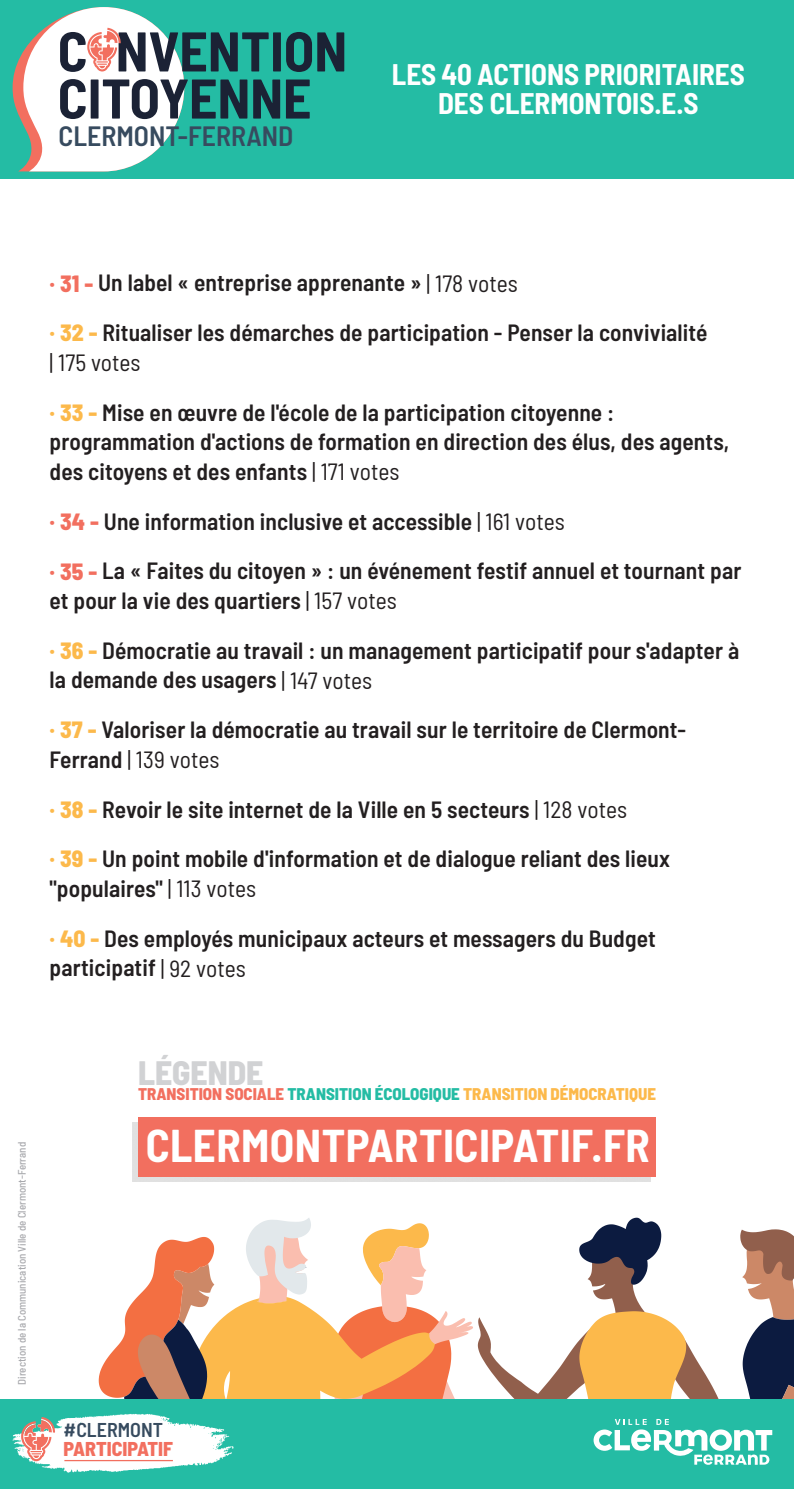
<style>
.page{position:relative;width:794px;height:1489px;background:#fff}
.page>*{position:absolute;margin:0;border:0;box-sizing:border-box;transform-origin:0 0}
.t1{font:700 semi-condensed 55.76px/47.1px "Barlow";color:#1b2235}
.t2{font:700 semi-condensed 44.8px "Barlow";letter-spacing:.01em;color:#fff}
.t3{font:800 semi-condensed 33.77px "Barlow";color:#d1d2d4}
.t4{font:700 semi-condensed 29.05px/29px "Barlow";color:#fff;text-align:center}
.t5{font:600 semi-condensed 27.89px "Barlow";color:#374b5f}
.t6{font:600 semi-condensed 23.45px/49.6px "Barlow";letter-spacing:.005em;color:#231f20}
.t7{font:800 semi-condensed 19.95px "Barlow";color:#f26f5f}
.t8{font:600 semi-condensed 19.95px "Barlow";color:#374b5f}
.t9{font:800 semi-condensed 16.87px "Barlow";color:#fcb94b}
.t10{font:500 semi-condensed 10.88px "Barlow";color:#a8a9ad}
.s1{font-weight:800;color:#f26f5f}
.s2{font-weight:400}
.s3{font-weight:800;color:#fcb94b}
.s4{color:#f26f5f}
.s5{color:#24bca4}
</style>
<div class="page">
<div style="left:0;top:0;width:794px;height:179px;background:#24bca4"></div>
<svg style="left:13px;top:7px;width:171px;height:164px"></svg>
<div style="left:133px;top:1122px;width:518px;height:60px;background:#231f20;opacity:.15"></div>
<div style="left:138px;top:1117px;width:518px;height:59px;background:#f26f5f"></div>
<div style="left:0;top:1399px;width:794px;height:89px;background:#24bca4"></div>
<svg style="left:13px;top:1217px;width:781px;height:255px"></svg>
<h1 class="t1" style="left:58px;top:24px;width:291px">C NVENTION<br>CITOYENNE</h1>
<p class="t5" style="left:59px;top:116px;width:236px">CLERMONT-FERRAND</p>
<p class="t4" style="left:392px;top:58px;width:354px">LES 40 ACTIONS PRIORITAIRES<br>DES CLERMONTOIS.E.S</p>
<p class="t6" style="left:50px;top:256px;width:659px"><span class="s1">· 31 -</span> Un label « entreprise apprenante » <span class="s2">| 178 votes<br></span><span class="s3">· 32 -</span> Ritualiser les démarches de participation - Penser la convivialité</p>
<p class="t6" style="left:50px;top:336px;width:566px;line-height:49.3px"><span class="s2">| 175 votes<br></span><span class="s3">· 33 -</span> Mise en œuvre de l'école de la participation citoyenne :</p>
<p class="t6" style="left:50px;top:425px;width:681px;line-height:29.7px">programmation d'actions de formation en direction des élus, des agents, des citoyens et des enfants <span class="s2">| 171 votes</span></p>
<p class="t6" style="left:50px;top:494px;width:693px"><span class="s1">· 34 -</span> Une information inclusive et accessible <span class="s2">| 161 votes<br></span><span class="s1">· 35 -</span> La « Faites du citoyen » : un événement festif annuel et tournant par</p>
<p class="t6" style="left:50px;top:574px;width:691px">et pour la vie des quartiers <span class="s2">| 157 votes<br></span><span class="s3">· 36 -</span> Démocratie au travail : un management participatif pour s'adapter à</p>
<p class="t6" style="left:50px;top:653px;width:638px">la demande des usagers <span class="s2">| 147 votes<br></span><span class="s3">· 37 -</span> Valoriser la démocratie au travail sur le territoire de Clermont-</p>
<p class="t6" style="left:50px;top:733px;width:622px;line-height:49.5px">Ferrand <span class="s2">| 139 votes<br></span><span class="s3">· 38 -</span> Revoir le site internet de la Ville en 5 secteurs <span class="s2">| 128 votes<br></span><span class="s3">· 39 -</span> Un point mobile d'information et de dialogue reliant des lieux</p>
<p class="t6" style="left:50px;top:861px;width:607px">"populaires" <span class="s2">| 113 votes<br></span><span class="s3">· 40 -</span> Des employés municipaux acteurs et messagers du Budget</p>
<p class="t6" style="left:50px;top:941px;width:198px">participatif <span class="s2">| 92 votes</span></p>
<p class="t10" style="left:14px;top:1384px;width:244px;rotate:-90deg">Direction de la Communication Ville de Clermont-Ferrand</p>
<h3 class="t3" style="left:138px;top:1048px;width:127px">LÉGENDE</h3>
<p class="t9" style="left:138px;top:1081px;width:519px"><span class="s4">TRANSITION SOCIALE</span> <span class="s5">TRANSITION ÉCOLOGIQUE</span> TRANSITION DÉMOCRATIQUE</p>
<h2 class="t2" style="left:146px;top:1113px;width:505px">CLERMONTPARTICIPATIF.FR</h2>
<p class="t8" style="left:64px;top:1415px;width:101px">#CLERMONT</p>
<p class="t7" style="left:64px;top:1434px;width:111px">PARTICIPATIF</p>
</div>
